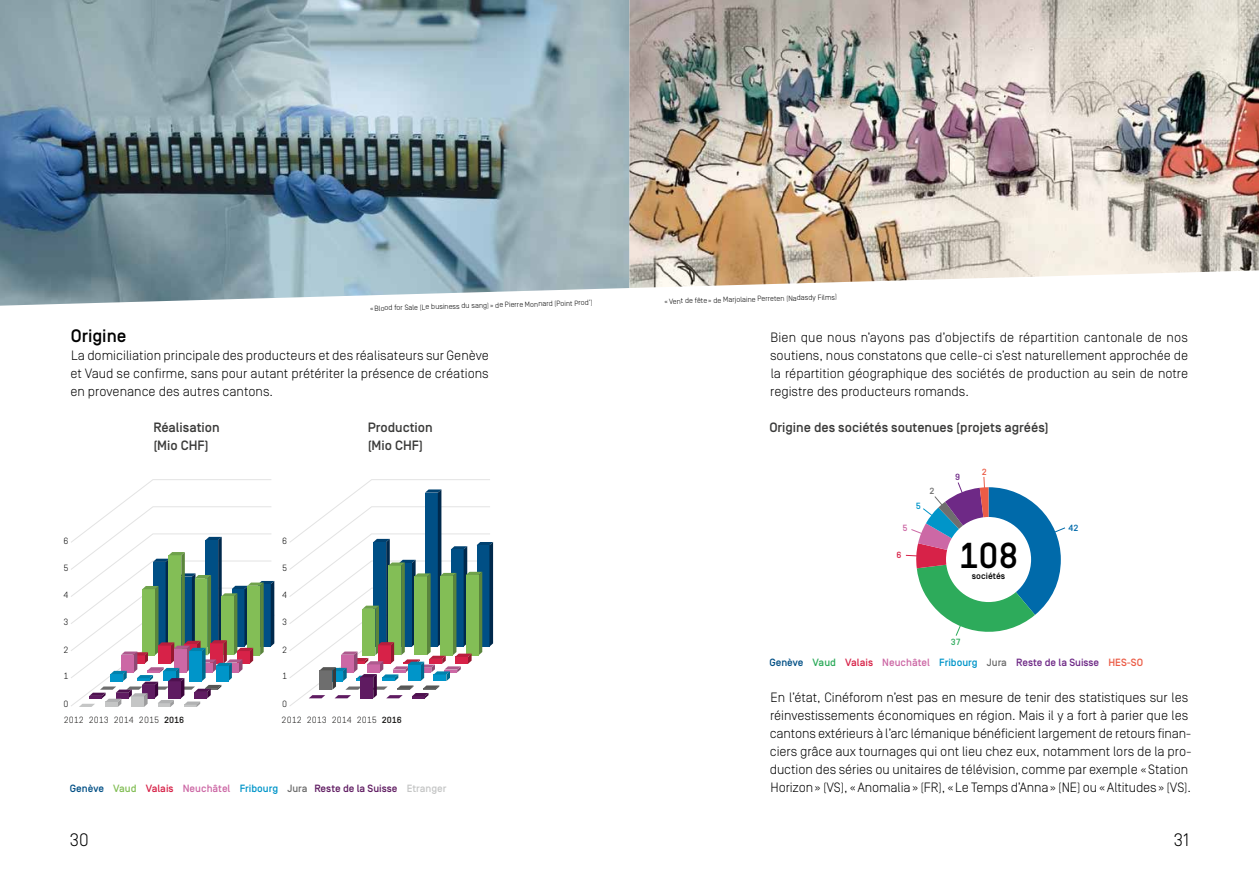
<style>
.page{position:relative;width:1259px;height:893px;background:#fff}
.page>*{position:absolute;margin:0;border:0;box-sizing:border-box;transform-origin:0 0}
.t1{font:500 36px "Simplon Norm";color:#000}
.t2{font:500 18px "Simplon Norm";color:#000}
.t3{font:300 18px "Simplon Norm";color:#000}
.t4{font:300 13.5px/18px "Simplon Norm";letter-spacing:-.005em;color:#000;text-align:justify}
.t5{font:500 13.5px/18px "Simplon Norm";color:#3a3a39}
.t6{font:500 10.5px "Simplon Norm";color:#5f1b61}
.t7{font:500 10.5px "Simplon Norm";color:#6e2986}
.t8{font:300 9px "Simplon Norm";color:#181716}
.t9{font:300 9px "Simplon Norm";color:#000}
.t10{font:500 9px "Simplon Norm";color:#000}
.t11{font:500 9px "Simplon Norm";color:#006aaa}
.t12{font:500 9px "Simplon Norm";color:#2dab5b}
.t13{font:500 9px "Simplon Norm";color:#d72248}
.t14{font:500 9px "Simplon Norm";color:#cc68a5}
.t15{font:500 9px "Simplon Norm";color:#0095c9}
.t16{font:500 9px "Simplon Norm";color:#6e6e6e}
.t17{font:500 9px "Simplon Norm";color:#6e2986}
.t18{font:500 9px "Simplon Norm";color:#eb5c46}
.t19{font:300 7.5px "Simplon Norm";color:#000}
.s1{font-weight:500}
.s2{color:#004f85}
.s3{color:#83be56}
.s4{color:#d72248}
.s5{color:#cc68a5}
.s6{color:#0095c9}
.s7{color:#6e6e6e}
.s8{color:#c5c6c6}
.s9{color:#2dab5b}
.s10{color:#eb5c46}
</style>
<div class="page">
<svg style="left:905px;top:477px;width:160px;height:159px"></svg>
<div style="left:946px;top:517px;width:85px;height:85px;background:#fff;border-radius:50%"></div>
<svg style="left:289px;top:479px;width:201px;height:227px"></svg>
<svg style="left:71px;top:479px;width:204px;height:228px"></svg>
<svg style="left:309px;top:489px;width:184px;height:209px"></svg>
<img style="left:0;top:0;width:629px;height:306px">
<img style="left:629px;top:0;width:630px;height:288px">
<p class="t19" style="left:370px;top:305px;width:224px;rotate:-2deg">«Blood for Sale (Le business du sang) » de Pierre Monnard (Point Prod’)</p>
<h2 class="t2" style="left:71px;top:326px;width:57px">Origine</h2>
<p class="t4" style="left:70px;top:347px;width:420px">La domiciliation principale des producteurs et des réalisateurs sur Genève et Vaud se confirme, sans pour autant prétériter la présence de créations en provenance des autres cantons.</p>
<p class="t5" style="left:153px;top:419px;width:68px">Réalisation (Mio CHF)</p>
<p class="t5" style="left:368px;top:419px;width:67px">Production (Mio CHF)</p>
<p class="t9" style="left:64px;top:536px;width:7px">6</p>
<p class="t9" style="left:282px;top:536px;width:7px">6</p>
<p class="t9" style="left:64px;top:563px;width:7px">5</p>
<p class="t9" style="left:282px;top:563px;width:7px">5</p>
<p class="t9" style="left:64px;top:590px;width:7px">4</p>
<p class="t9" style="left:282px;top:590px;width:7px">4</p>
<p class="t9" style="left:64px;top:617px;width:7px">3</p>
<p class="t9" style="left:64px;top:645px;width:7px">2</p>
<p class="t9" style="left:64px;top:671px;width:7px">1</p>
<p class="t9" style="left:64px;top:699px;width:7px">0</p>
<p class="t9" style="left:282px;top:617px;width:7px">3</p>
<p class="t9" style="left:282px;top:645px;width:7px">2</p>
<p class="t9" style="left:282px;top:671px;width:7px">1</p>
<p class="t9" style="left:282px;top:699px;width:7px">0</p>
<p class="t8" style="left:64px;top:715px;width:122px">2012 2013 2014 2015 <span class="s1">2016</span></p>
<p class="t8" style="left:282px;top:715px;width:122px">2012 2013 2014 2015 <span class="s1">2016</span></p>
<p class="t6" style="left:70px;top:783px;width:378px"><span class="s2">Genève</span> <span class="s3">Vaud</span> <span class="s4">Valais</span> <span class="s5">Neuchâtel</span> <span class="s6">Fribourg</span> <span class="s7">Jura</span> Reste de la Suisse <span class="s8">Etranger</span></p>
<p class="t19" style="left:664px;top:298px;width:174px;rotate:-2deg">«Vent de fête» de Marjolaine Perreten (Nadasdy Films)</p>
<p class="t4" style="left:770px;top:329px;width:420px">Bien que nous n’ayons pas d’objectifs de répartition cantonale de nos soutiens, nous constatons que celle-ci s’est naturellement approchée de la répartition géographique des sociétés de production au sein de notre registre des producteurs romands.</p>
<p class="t5" style="left:769px;top:419px;width:281px">Origine des sociétés soutenues (projets agréés)</p>
<p class="t14" style="left:902px;top:523px;width:7px">5</p>
<p class="t13" style="left:896px;top:550px;width:7px">6</p>
<p class="t15" style="left:915px;top:501px;width:7px">5</p>
<p class="t16" style="left:929px;top:486px;width:7px">2</p>
<p class="t17" style="left:955px;top:472px;width:7px">9</p>
<p class="t18" style="left:981px;top:467px;width:7px">2</p>
<h1 class="t1" style="left:958px;top:537px;width:62px">108</h1>
<p class="t10" style="left:972px;top:571px;width:35px">sociétés</p>
<p class="t12" style="left:950px;top:637px;width:12px">37</p>
<p class="t11" style="left:1068px;top:523px;width:12px">42</p>
<p class="t7" style="left:769px;top:657px;width:375px"><span class="s2">Genève</span> <span class="s9">Vaud</span> <span class="s4">Valais</span> <span class="s5">Neuchâtel</span> <span class="s6">Fribourg</span> <span class="s7">Jura</span> Reste de la Suisse <span class="s10">HES-SO</span></p>
<p class="t4" style="left:770px;top:689px;width:423px;text-align:left">En l’état, Cinéforom n’est pas en mesure de tenir des statistiques sur les réinvestissements économiques en région. Mais il y a fort à parier que les cantons extérieurs à l’arc lémanique bénéficient largement de retours finan&shy;ciers grâce aux tournages qui ont lieu chez eux, notamment lors de la pro&shy;duction des séries ou unitaires de télévision, comme par exemple «Station Horizon» (VS), «Anomalia» (FR), «Le Temps d’Anna» (NE) ou «Altitudes» (VS).</p>
<h2 class="t3" style="left:70px;top:830px;width:20px">30</h2>
<h2 class="t3" style="left:1174px;top:830px;width:17px">31</h2>
</div>
